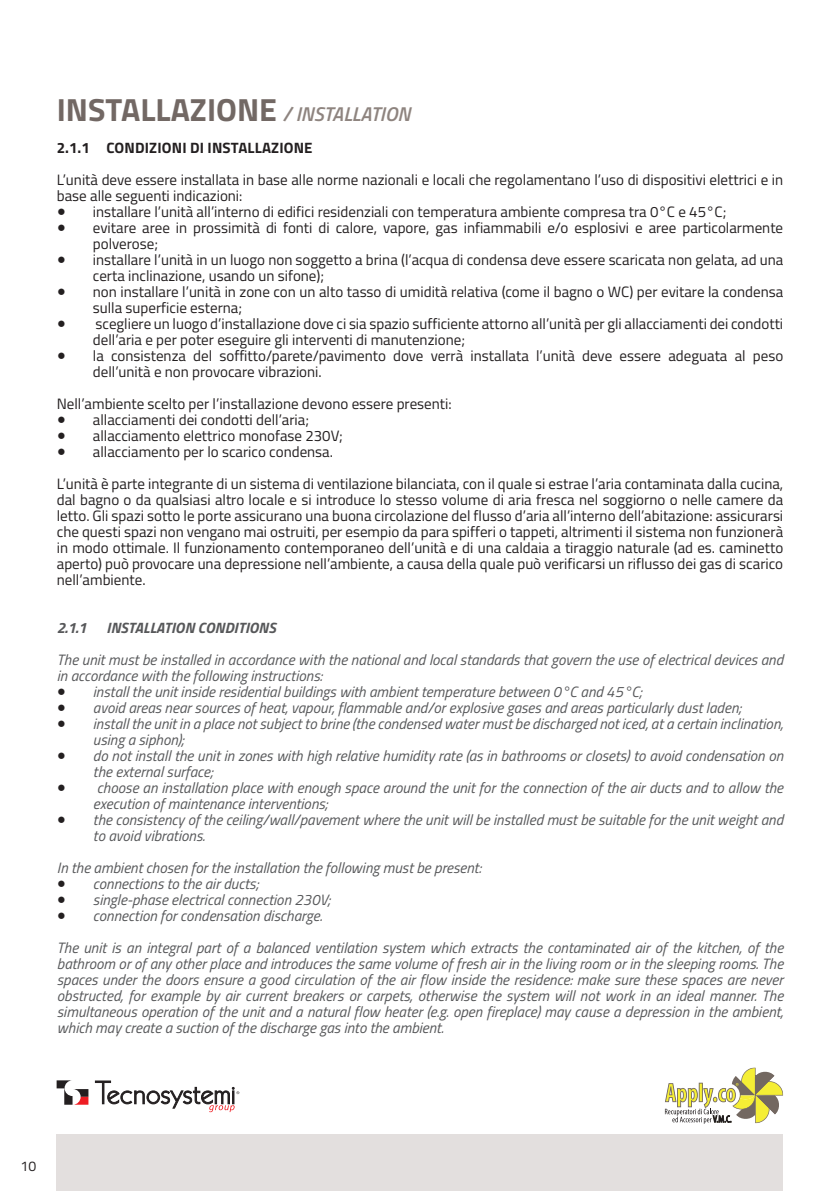
<style>
.page{position:relative;width:840px;height:1191px;background:#fff}
.page>*{position:absolute;margin:0;border:0;box-sizing:border-box;transform-origin:0 0}
.t1{font:700 32px "Titillium Web";color:#726864}
.t2{font:15px/16px "Titillium Web";color:#231f20}
.t3{font:italic 15px/16px "Titillium Web";color:#57585a}
.t4{font:700 15px "Titillium Web";letter-spacing:.01em;color:#231f20}
.t5{font:italic 700 15px "Titillium Web";letter-spacing:.01em;color:#57585a}
.t6{font:14px "Titillium Web";color:#231f20}
.s1{font-weight:600;font-style:italic;font-size:20px;color:#8e847f}
.s2{font-family:"Minion Pro";font-size:24px}
.s3{font-family:"Minion Pro";font-style:normal;font-size:24px;color:#231f20}
</style>
<div class="page">
<svg style="left:57px;top:1080px;width:31px;height:24px"></svg>
<svg style="left:95px;top:1080px;width:144px;height:32px"></svg>
<svg style="left:664px;top:1067px;width:118px;height:57px"></svg>
<div style="left:57px;top:1134px;width:725px;height:57px;background:#e3dfde"></div>
<h1 class="t1" style="left:57px;top:86px;width:355px">INSTALLAZIONE <span class="s1">/ INSTALLATION</span></h1>
<p class="t4" style="left:57px;top:136px;width:257px">2.1.1 CONDIZIONI DI INSTALLAZIONE</p>
<p class="t2" style="left:57px;top:170px;width:727px">L’unità deve essere installata in base alle norme nazionali e locali che regolamentano l’uso di dispositivi elettrici e in base alle seguenti indicazioni:</p>
<p class="t2" style="left:57px;top:202px;width:670px"><span class="s2">•</span> installare l’unità all’interno di edifici residenziali con temperatura ambiente compresa tra 0°C e 45°C;</p>
<p class="t2" style="left:93px;top:218px;width:691px;text-indent:-36px"><span class="s2">•</span> evitare aree in prossimità di fonti di calore, vapore, gas infiammabili e/o esplosivi e aree particolarmente polverose;</p>
<p class="t2" style="left:93px;top:250px;width:691px;text-indent:-36px"><span class="s2">•</span> installare l’unità in un luogo non soggetto a brina (l’acqua di condensa deve essere scaricata non gelata, ad una certa inclinazione, usando un sifone);</p>
<p class="t2" style="left:93px;top:282px;width:691px;text-indent:-36px"><span class="s2">•</span> non installare l’unità in zone con un alto tasso di umidità relativa (come il bagno o WC) per evitare la condensa sulla superficie esterna;</p>
<p class="t2" style="left:93px;top:314px;width:691px;text-indent:-36px"><span class="s2">•</span> scegliere un luogo d’installazione dove ci sia spazio sufficiente attorno all’unità per gli allacciamenti dei condotti dell’aria e per poter eseguire gli interventi di manutenzione;</p>
<p class="t2" style="left:93px;top:346px;width:691px;text-indent:-36px"><span class="s2">•</span> la consistenza del soffitto/parete/pavimento dove verrà installata l’unità deve essere adeguata al peso dell’unità e non provocare vibrazioni.</p>
<p class="t2" style="left:57px;top:394px;width:396px">Nell’ambiente scelto per l’installazione devono essere presenti:</p>
<p class="t2" style="left:57px;top:410px;width:253px"><span class="s2">•</span> allacciamenti dei condotti dell’aria;</p>
<p class="t2" style="left:57px;top:426px;width:287px"><span class="s2">•</span> allacciamento elettrico monofase 230V;</p>
<p class="t2" style="left:57px;top:434px;width:727px;line-height:32px"><span class="s2">•</span> allacciamento per lo scarico condensa.<br>L’unità è parte integrante di un sistema di ventilazione bilanciata, con il quale si estrae l’aria contaminata dalla cucina,</p>
<p class="t2" style="left:57px;top:490px;width:727px;text-align:justify">dal bagno o da qualsiasi altro locale e si introduce lo stesso volume di aria fresca nel soggiorno o nelle camere da letto. Gli spazi sotto le porte assicurano una buona circolazione del flusso d’aria all’interno dell’abitazione: assicurarsi che questi spazi non vengano mai ostruiti, per esempio da para spifferi o tappeti, altrimenti il sistema non funzionerà in modo ottimale. Il funzionamento contemporaneo dell’unità e di una caldaia a tiraggio naturale (ad es. caminetto aperto) può provocare una depressione nell’ambiente, a causa della quale può verificarsi un riflusso dei gas di scarico nell’ambiente.</p>
<p class="t5" style="left:57px;top:615px;width:31px">2.1.1</p>
<p class="t5" style="left:106px;top:615px;width:171px">INSTALLATION CONDITIONS</p>
<p class="t3" style="left:57px;top:650px;width:727px">The unit must be installed in accordance with the national and local standards that govern the use of electrical devices and in accordance with the following instructions:</p>
<p class="t3" style="left:57px;top:682px;width:586px"><span class="s3">•</span> install the unit inside residential buildings with ambient temperature between 0°C and 45°C;</p>
<p class="t3" style="left:57px;top:698px;width:685px"><span class="s3">•</span> avoid areas near sources of heat, vapour, flammable and/or explosive gases and areas particularly dust laden;</p>
<p class="t3" style="left:93px;top:714px;width:691px;text-indent:-36px"><span class="s3">•</span> install the unit in a place not subject to brine (the condensed water must be discharged not iced, at a certain inclination, using a siphon);</p>
<p class="t3" style="left:93px;top:746px;width:691px;text-indent:-36px"><span class="s3">•</span> do not install the unit in zones with high relative humidity rate (as in bathrooms or closets) to avoid condensation on the external surface;</p>
<p class="t3" style="left:93px;top:778px;width:691px;text-indent:-36px"><span class="s3">•</span> choose an installation place with enough space around the unit for the connection of the air ducts and to allow the execution of maintenance interventions;</p>
<p class="t3" style="left:93px;top:810px;width:691px;text-indent:-36px"><span class="s3">•</span> the consistency of the ceiling/wall/pavement where the unit will be installed must be suitable for the unit weight and to avoid vibrations.</p>
<p class="t3" style="left:57px;top:858px;width:425px">In the ambient chosen for the installation the following must be present:</p>
<p class="t3" style="left:57px;top:874px;width:203px"><span class="s3">•</span> connections to the air ducts;</p>
<p class="t3" style="left:57px;top:890px;width:275px"><span class="s3">•</span> single-phase electrical connection 230V;</p>
<p class="t3" style="left:57px;top:898px;width:727px;line-height:32px"><span class="s3">•</span> connection for condensation discharge.<br>The unit is an integral part of a balanced ventilation system which extracts the contaminated air of the kitchen, of the</p>
<p class="t3" style="left:57px;top:954px;width:727px;text-align:justify">bathroom or of any other place and introduces the same volume of fresh air in the living room or in the sleeping rooms. The spaces under the doors ensure a good circulation of the air flow inside the residence: make sure these spaces are never obstructed, for example by air current breakers or carpets, otherwise the system will not work in an ideal manner. The simultaneous operation of the unit and a natural flow heater (e.g. open fireplace) may cause a depression in the ambient, which may create a suction of the discharge gas into the ambient.</p>
<p class="t6" style="left:21px;top:1156px;width:17px">10</p>
</div>
